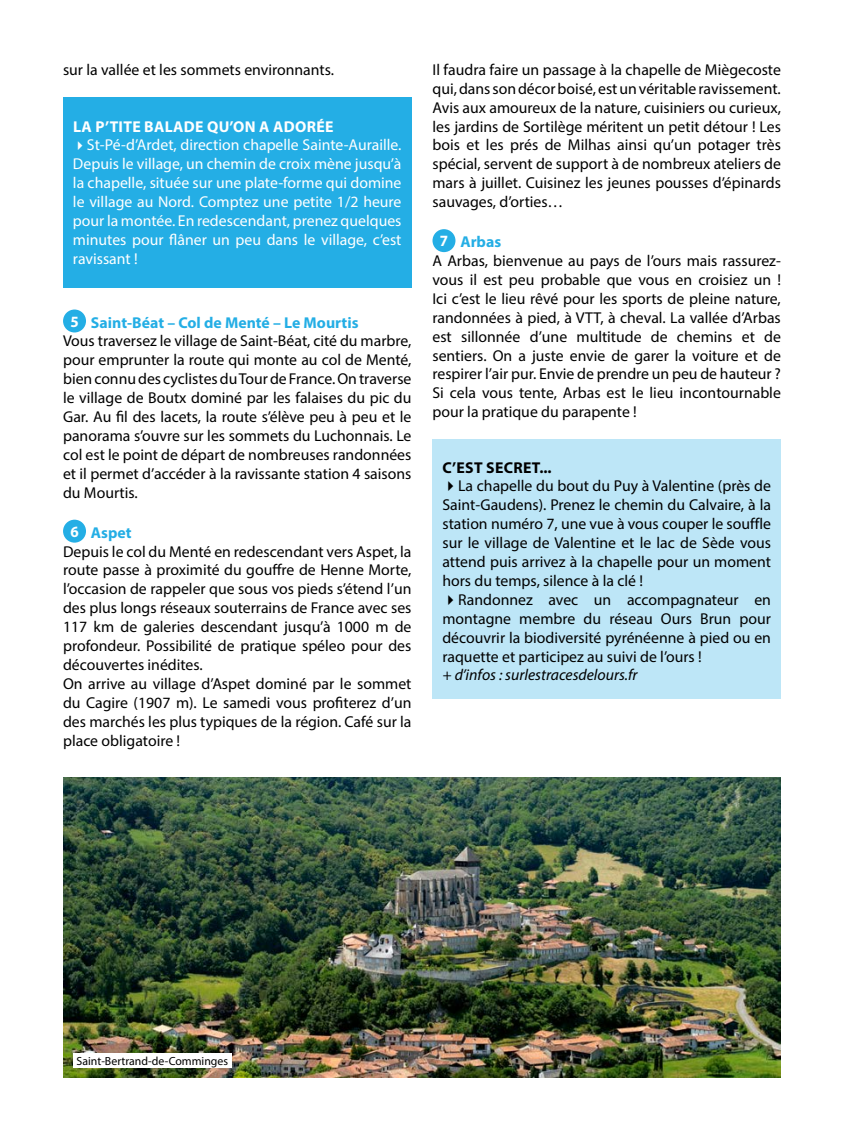
<style>
.page{position:relative;width:844px;height:1141px;background:#fff}
.page>*{position:absolute;margin:0;border:0;box-sizing:border-box;transform-origin:0 0}
.t1{font:15.75px/18.9px "Myriad Pro";color:#000;text-align:justify}
.t2{font:15.75px/18.9px "Myriad Pro";color:#fff;text-align:justify}
.t3{font:700 15.75px "Myriad Pro";color:#24aee5}
.t4{font:italic 15.75px "Myriad Pro";color:#000}
.VILLE_Office_Tourism{font:700 15.75px "Myriad Pro";letter-spacing:.02em;color:#fff}
.t5{font:700 15.75px "Myriad Pro";letter-spacing:.02em;color:#000}
.VILLE_Office_Tourism-2{font:700 15.75px "Myriad Pro";letter-spacing:.02em;color:#fff;scale:.95 1}
.t6{font:11.9px "Myriad Pro";color:#000}
</style>
<div class="page">
<div style="left:63px;top:97px;width:348px;height:190px;background:#24aee5"></div>
<div style="left:63px;top:310px;width:23px;height:22px;background:#24aee5;border-radius:50%"></div>
<div style="left:63px;top:520px;width:23px;height:23px;background:#24aee5;border-radius:50%"></div>
<div style="left:432px;top:229px;width:23px;height:23px;background:#24aee5;border-radius:50%"></div>
<div style="left:432px;top:439px;width:348px;height:260px;background:#bde6f7"></div>
<img style="left:63px;top:777px;width:717px;height:301px">
<div style="left:73px;top:1053px;width:159px;height:15px;background:#fff"></div>
<p class="t1" style="left:63px;top:60px;width:272px">sur la vallée et les sommets environnants.</p>
<p class="VILLE_Office_Tourism" style="left:73px;top:116px;width:262px">LA P’TITE BALADE QU’ON A ADORÉE</p>
<p class="t2" style="left:73px;top:135px;width:330px">✔St-Pé-d’Ardet, direction chapelle Sainte-Auraille.<br>Depuis le village, un chemin de croix mène jusqu’à la chapelle, située sur une plate-forme qui domine le village au Nord. Comptez une petite 1/2 heure pour la montée. En redescendant, prenez quelques minutes pour flâner un peu dans le village, c’est ravissant !</p>
<p class="VILLE_Office_Tourism-2" style="left:70px;top:311px;width:10px">5</p>
<p class="t3" style="left:91px;top:312px;width:269px">Saint-Béat – Col de Menté – Le Mourtis</p>
<p class="t1" style="left:63px;top:331px;width:350px">Vous traversez le village de Saint-Béat, cité du marbre, pour emprunter la route qui monte au col de Menté, bien connu des cyclistes du Tour de France. On traverse le village de Boutx dominé par les falaises du pic du Gar. Au fil des lacets, la route s’élève peu à peu et le panorama s’ouvre sur les sommets du Luchonnais. Le col est le point de départ de nombreuses randonnées et il permet d’accéder à la ravissante station 4 saisons du Mourtis.</p>
<p class="VILLE_Office_Tourism-2" style="left:70px;top:521px;width:10px">6</p>
<p class="t3" style="left:91px;top:522px;width:42px">Aspet</p>
<p class="t1" style="left:63px;top:542px;width:350px">Depuis le col du Menté en redescendant vers Aspet, la route passe à proximité du gouffre de Henne Morte, l’occasion de rappeler que sous vos pieds s’étend l’un des plus longs réseaux souterrains de France avec ses 117 km de galeries descendant jusqu’à 1000 m de profondeur. Possibilité de pratique spéleo pour des découvertes inédites.</p>
<p class="t1" style="left:63px;top:674px;width:350px">On arrive au village d’Aspet dominé par le sommet du Cagire (1907 m). Le samedi vous profiterez d’un des marchés les plus typiques de la région. Café sur la place obligatoire !</p>
<p class="t1" style="left:432px;top:60px;width:350px">Il faudra faire un passage à la chapelle de Miègecoste qui, dans son décor boisé, est un véritable ravissement.</p>
<p class="t1" style="left:432px;top:98px;width:350px">Avis aux amoureux de la nature, cuisiniers ou curieux, les jardins de Sortilège méritent un petit détour ! Les bois et les prés de Milhas ainsi qu’un potager très spécial, servent de support à de nombreux ateliers de mars à juillet. Cuisinez les jeunes pousses d’épinards sauvages, d’orties…</p>
<p class="VILLE_Office_Tourism-2" style="left:439px;top:231px;width:10px">7</p>
<p class="t3" style="left:460px;top:232px;width:42px">Arbas</p>
<p class="t1" style="left:432px;top:251px;width:350px">A Arbas, bienvenue au pays de l’ours mais rassurez&shy;vous il est peu probable que vous en croisiez un !<br>Ici c’est le lieu rêvé pour les sports de pleine nature, randonnées à pied, à VTT, à cheval. La vallée d’Arbas est sillonnée d’une multitude de chemins et de sentiers. On a juste envie de garer la voiture et de respirer l’air pur. Envie de prendre un peu de hauteur ?<br>Si cela vous tente, Arbas est le lieu incontournable pour la pratique du parapente !</p>
<p class="t5" style="left:442px;top:457px;width:111px">C’EST SECRET...</p>
<p class="t1" style="left:442px;top:476px;width:330px">✔La chapelle du bout du Puy à Valentine (près de Saint-Gaudens). Prenez le chemin du Calvaire, à la station numéro 7, une vue à vous couper le souffle sur le village de Valentine et le lac de Sède vous attend puis arrivez à la chapelle pour un moment hors du temps, silence à la clé !</p>
<p class="t1" style="left:442px;top:590px;width:330px">✔Randonnez avec un accompagnateur en montagne membre du réseau Ours Brun pour découvrir la biodiversité pyrénéenne à pied ou en raquette et participez au suivi de l’ours !</p>
<p class="t4" style="left:442px;top:665px;width:197px">+ d’infos : surlestracesdelours.fr</p>
<p class="t6" style="left:77px;top:1054px;width:153px">Saint-Bertrand-de-Comminges</p>
</div>
